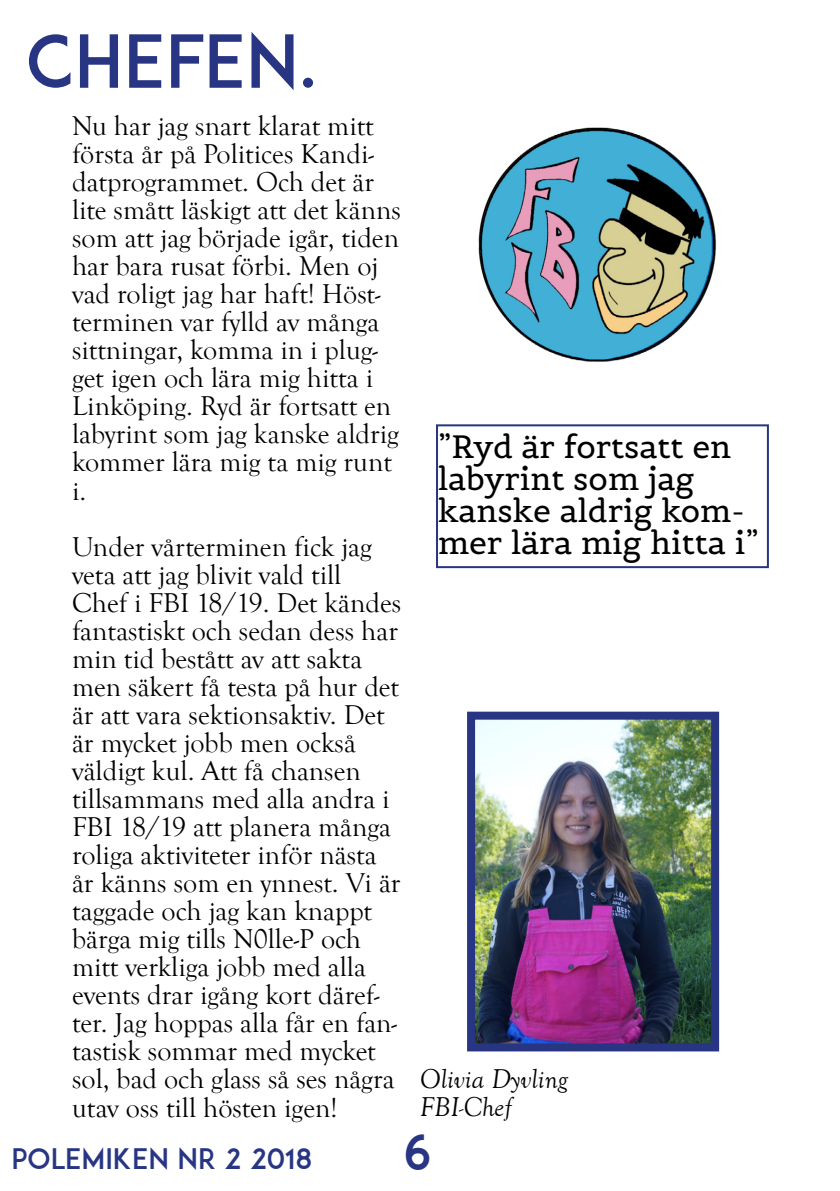
<style>
.page{position:relative;width:840px;height:1191px;background:#fff}
.page>*{position:absolute;margin:0;border:0;box-sizing:border-box;transform-origin:0 0}
.t1{font:72px "ADAM.CGPRO";color:#283583}
.t2{font:48px "ADAM.CGPRO";color:#283583}
.t3{font:32px/32px "Belgrano";color:#000}
.t4{font:28px/28px "Goudy Old Style T";color:#000}
.t5{font:italic 28px/28px "Goudy Old Style T";color:#000}
.t6{font:28px "ADAM.CGPRO";color:#283583}
</style>
<div class="page">
<div style="left:301px;top:76px;width:14px;height:14px;border:4px solid #fff;border-radius:50%"></div>
<img style="left:478px;top:127px;width:238px;height:235px">
<div style="left:436px;top:424px;width:332px;height:144px;border:2px solid #283583"></div>
<img style="left:476px;top:720px;width:233px;height:322px">
<div style="left:467px;top:711px;width:251px;height:340px;border:8px solid #283583"></div>
<h1 class="t1" style="left:26px;top:18px;width:293px">CHEFEN.</h1>
<p class="t4" style="left:72px;top:113px;width:330px">Nu har jag snart klarat mitt första år på Politices Kandi&shy;datprogrammet. Och det är lite smått läskigt att det känns som att jag började igår, tiden har bara rusat förbi. Men oj vad roligt jag har haft! Höst&shy;terminen var fylld av många sittningar, komma in i plug&shy;get igen och lära mig hitta i<br>Linköping. Ryd är fortsatt en labyrint som jag kanske aldrig kommer lära mig ta mig runt i.</p>
<p class="t4" style="left:72px;top:533px;width:330px">Under vårterminen fick jag veta att jag blivit vald till<br>Chef i FBI 18/19. Det kändes fantastiskt och sedan dess har min tid bestått av att sakta men säkert få testa på hur det är att vara sektionsaktiv. Det är mycket jobb men också väldigt kul. Att få chansen tillsammans med alla andra i<br>FBI 18/19 att planera många roliga aktiviteter inför nästa år känns som en ynnest. Vi är taggade och jag kan knappt bärga mig tills N0lle-P och mitt verkliga jobb med alla events drar igång kort däref&shy;ter. Jag hoppas alla får en fan&shy;tastisk sommar med mycket sol, bad och glass så ses några utav oss till hösten igen!</p>
<p class="t3" style="left:438px;top:431px;width:322px">”Ryd är fortsatt en labyrint som jag kanske aldrig kom&shy;mer lära mig hitta i”</p>
<p class="t5" style="left:420px;top:1066px;width:149px">Olivia Dyvling<br>FBI-Chef</p>
<p class="t6" style="left:11px;top:1142px;width:302px">POLEMIKEN NR 2 2018</p>
<h2 class="t2" style="left:403px;top:1122px;width:30px">6</h2>
</div>
